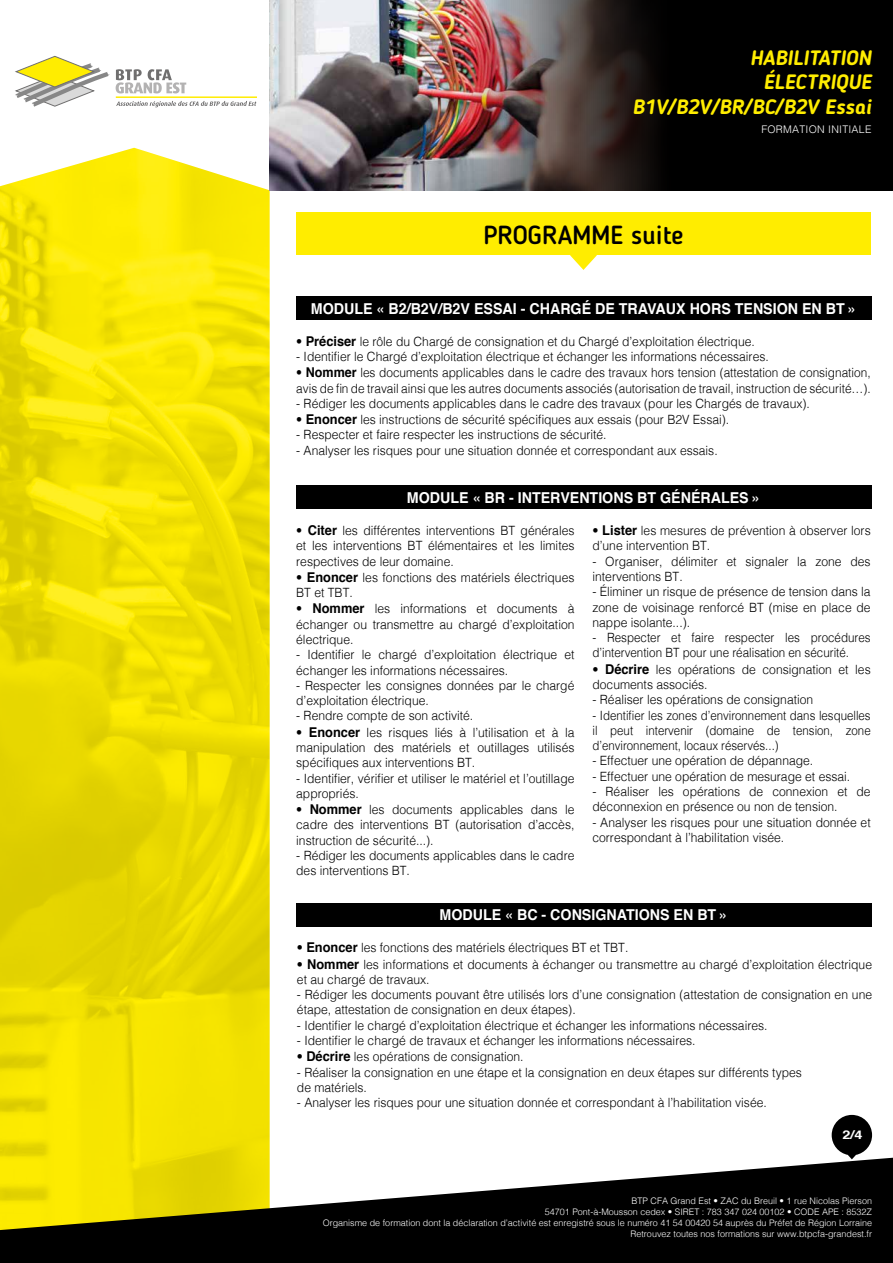
<style>
.page{position:relative;width:893px;height:1263px;background:#fff}
.page>*{position:absolute;margin:0;border:0;box-sizing:border-box;transform-origin:0 0}
.t1{font:500 25.95px "Blogger Sans";color:#000}
.t2{font:italic 700 20.7px/24.8px "Blogger Sans";color:#ffed00;text-align:right}
.t3{font:700 15px "Helvetica";color:#fff;scale:.95 1}
.t4{font:300 12.75px/15.3px "Helvetica";color:#000;scale:.95 1}
.t5{font:300 12.75px/15.3px "Helvetica";color:#000;scale:.93 1}
.t6{font:300 12.75px/15.3px "Helvetica";color:#000;text-align:justify;scale:.9 1}
.t7{font:300 12.75px/15.3px "Helvetica";color:#000;scale:.91 1}
.t8{font:700 12px "Helvetica";color:#fff;scale:1.2 1}
.t9{font:300 10.5px "Helvetica";letter-spacing:.025em;color:#fff}
.t10{font:300 9px/10.8px "Helvetica";color:#fff;text-align:right}
.s1{font-weight:700;font-size:13.5px}
</style>
<div class="page">
<img style="left:0;top:148px;width:270px;height:1010px">
<div style="left:270px;top:0;width:623px;height:190px;background:#000"></div>
<svg style="left:15px;top:56px;width:94px;height:51px"></svg>
<svg style="left:116px;top:101px;width:140px;height:6px"></svg>
<hr style="left:116px;top:96px;width:141px;height:2px;background:#ffed00">
<svg style="left:116px;top:69px;width:70px;height:24px"></svg>
<img style="left:270px;top:0;width:386px;height:190px">
<svg style="left:832px;top:1115px;width:40px;height:43px"></svg>
<svg style="left:0;top:1158px;width:893px;height:105px;fill:#000"></svg>
<div style="left:296px;top:213px;width:575px;height:42px;background:#ffed00"></div>
<svg style="left:570px;top:255px;width:27px;height:15px"></svg>
<div style="left:296px;top:297px;width:575px;height:23px;background:#000"></div>
<div style="left:296px;top:486px;width:575px;height:23px;background:#000"></div>
<div style="left:296px;top:903px;width:575px;height:23px;background:#000"></div>
<h2 class="t2" style="left:632px;top:45px;width:241px">HABILITATION<br>ÉLECTRIQUE<br>B1V/B2V/BR/BC/B2V Essai</h2>
<p class="t9" style="left:761px;top:120px;width:112px">FORMATION INITIALE</p>
<h1 class="t1" style="left:483px;top:219px;width:202px">PROGRAMME suite</h1>
<p class="t3" style="left:311px;top:296px;width:576px">MODULE « B2/B2V/B2V ESSAI - CHARGÉ DE TRAVAUX HORS TENSION EN BT »</p>
<p class="t4" style="left:296px;top:333px;width:484px">• <span class="s1">Préciser</span> le rôle du Chargé de consignation et du Chargé d’exploitation électrique.</p>
<p class="t4" style="left:296px;top:348px;width:499px">- Identifier le Chargé d’exploitation électrique et échanger les informations nécessaires.</p>
<p class="t5" style="left:296px;top:364px;width:619px">• <span class="s1">Nommer</span> les documents applicables dans le cadre des travaux hors tension (attestation de consignation, avis de fin de travail ainsi que les autres documents associés (autorisation de travail, instruction de sécurité…).</p>
<p class="t4" style="left:296px;top:395px;width:542px">- Rédiger les documents applicables dans le cadre des travaux (pour les Chargés de travaux).</p>
<p class="t4" style="left:296px;top:411px;width:457px">• <span class="s1">Enoncer</span> les instructions de sécurité spécifiques aux essais (pour B2V Essai).</p>
<p class="t4" style="left:296px;top:426px;width:328px">- Respecter et faire respecter les instructions de sécurité.</p>
<p class="t4" style="left:296px;top:442px;width:445px">- Analyser les risques pour une situation donnée et correspondant aux essais.</p>
<p class="t3" style="left:407px;top:486px;width:374px">MODULE « BR - INTERVENTIONS BT GÉNÉRALES »</p>
<p class="t4" style="left:296px;top:522px;width:294px;text-align:justify">• <span class="s1">Citer</span> les différentes interventions BT générales et les interventions BT élémentaires et les limites respectives de leur domaine.</p>
<p class="t4" style="left:296px;top:569px;width:294px">• <span class="s1">Enoncer</span> les fonctions des matériels électriques<br>BT et TBT.</p>
<p class="t4" style="left:296px;top:600px;width:294px;text-align:justify">• <span class="s1">Nommer</span> les informations et documents à échanger ou transmettre au chargé d’exploitation électrique.</p>
<p class="t4" style="left:296px;top:646px;width:294px">- Identifier le chargé d’exploitation électrique et échanger les informations nécessaires.</p>
<p class="t4" style="left:296px;top:677px;width:294px">- Respecter les consignes données par le chargé d’exploitation électrique.</p>
<p class="t4" style="left:296px;top:707px;width:188px">- Rendre compte de son activité.</p>
<p class="t4" style="left:296px;top:723px;width:294px;text-align:justify">• <span class="s1">Enoncer</span> les risques liés à l’utilisation et à la manipulation des matériels et outillages utilisés spécifiques aux interventions BT.</p>
<p class="t4" style="left:296px;top:769px;width:294px">- Identifier, vérifier et utiliser le matériel et l’outillage appropriés.</p>
<p class="t4" style="left:296px;top:801px;width:294px;text-align:justify">• <span class="s1">Nommer</span> les documents applicables dans le cadre des interventions BT (autorisation d’accès, instruction de sécurité...).</p>
<p class="t4" style="left:296px;top:847px;width:294px">- Rédiger les documents applicables dans le cadre des interventions BT.</p>
<p class="t4" style="left:592px;top:522px;width:294px">• <span class="s1">Lister</span> les mesures de prévention à observer lors d’une intervention BT.</p>
<p class="t4" style="left:592px;top:552px;width:294px">- Organiser, délimiter et signaler la zone des interventions BT.</p>
<p class="t4" style="left:592px;top:583px;width:294px;text-align:justify">- Éliminer un risque de présence de tension dans la zone de voisinage renforcé BT (mise en place de nappe isolante...).</p>
<p class="t7" style="left:592px;top:629px;width:307px">- Respecter et faire respecter les procédures d’intervention BT pour une réalisation en sécurité.</p>
<p class="t4" style="left:592px;top:660px;width:294px">• <span class="s1">Décrire</span> les opérations de consignation et les documents associés.</p>
<p class="t4" style="left:592px;top:691px;width:234px">- Réaliser les opérations de consignation</p>
<p class="t6" style="left:592px;top:706px;width:311px">- Identifier les zones d’environnement dans lesquelles il peut intervenir (domaine de tension, zone d’environnement, locaux réservés...)</p>
<p class="t4" style="left:592px;top:752px;width:234px">- Effectuer une opération de dépannage.</p>
<p class="t4" style="left:592px;top:768px;width:273px">- Effectuer une opération de mesurage et essai.</p>
<p class="t4" style="left:592px;top:783px;width:294px">- Réaliser les opérations de connexion et de déconnexion en présence ou non de tension.</p>
<p class="t4" style="left:592px;top:813px;width:294px">- Analyser les risques pour une situation donnée et correspondant à l’habilitation visée.</p>
<p class="t3" style="left:439px;top:903px;width:305px">MODULE « BC - CONSIGNATIONS EN BT »</p>
<p class="t4" style="left:297px;top:939px;width:350px">• <span class="s1">Enoncer</span> les fonctions des matériels électriques BT et TBT.</p>
<p class="t4" style="left:297px;top:955px;width:607px">• <span class="s1">Nommer</span> les informations et documents à échanger ou transmettre au chargé d’exploitation électrique et au chargé de travaux.</p>
<p class="t4" style="left:297px;top:986px;width:607px">- Rédiger les documents pouvant être utilisés lors d’une consignation (attestation de consignation en une étape, attestation de consignation en deux étapes).</p>
<p class="t4" style="left:297px;top:1017px;width:497px">- Identifier le chargé d’exploitation électrique et échanger les informations nécessaires.</p>
<p class="t4" style="left:297px;top:1032px;width:421px">- Identifier le chargé de travaux et échanger les informations nécessaires.</p>
<p class="t4" style="left:297px;top:1048px;width:240px">• <span class="s1">Décrire</span> les opérations de consignation.</p>
<p class="t4" style="left:297px;top:1063px;width:533px">- Réaliser la consignation en une étape et la consignation en deux étapes sur différents types de matériels.</p>
<p class="t4" style="left:297px;top:1094px;width:496px">- Analyser les risques pour une situation donnée et correspondant à l’habilitation visée.</p>
<p class="t8" style="left:842px;top:1125px;width:18px">2/4</p>
<p class="t10" style="left:323px;top:1195px;width:551px">BTP CFA Grand Est • ZAC du Breuil • 1 rue Nicolas Pierson<br>54701 Pont-à-Mousson cedex • SIRET : 783 347 024 00102 • CODE APE : 8532Z<br>Organisme de formation dont la déclaration d’activité est enregistré sous le numéro 41 54 00420 54 auprès du Préfet de Région Lorraine Retrouvez toutes nos formations sur www.btpcfa-grandest.fr</p>
</div>
